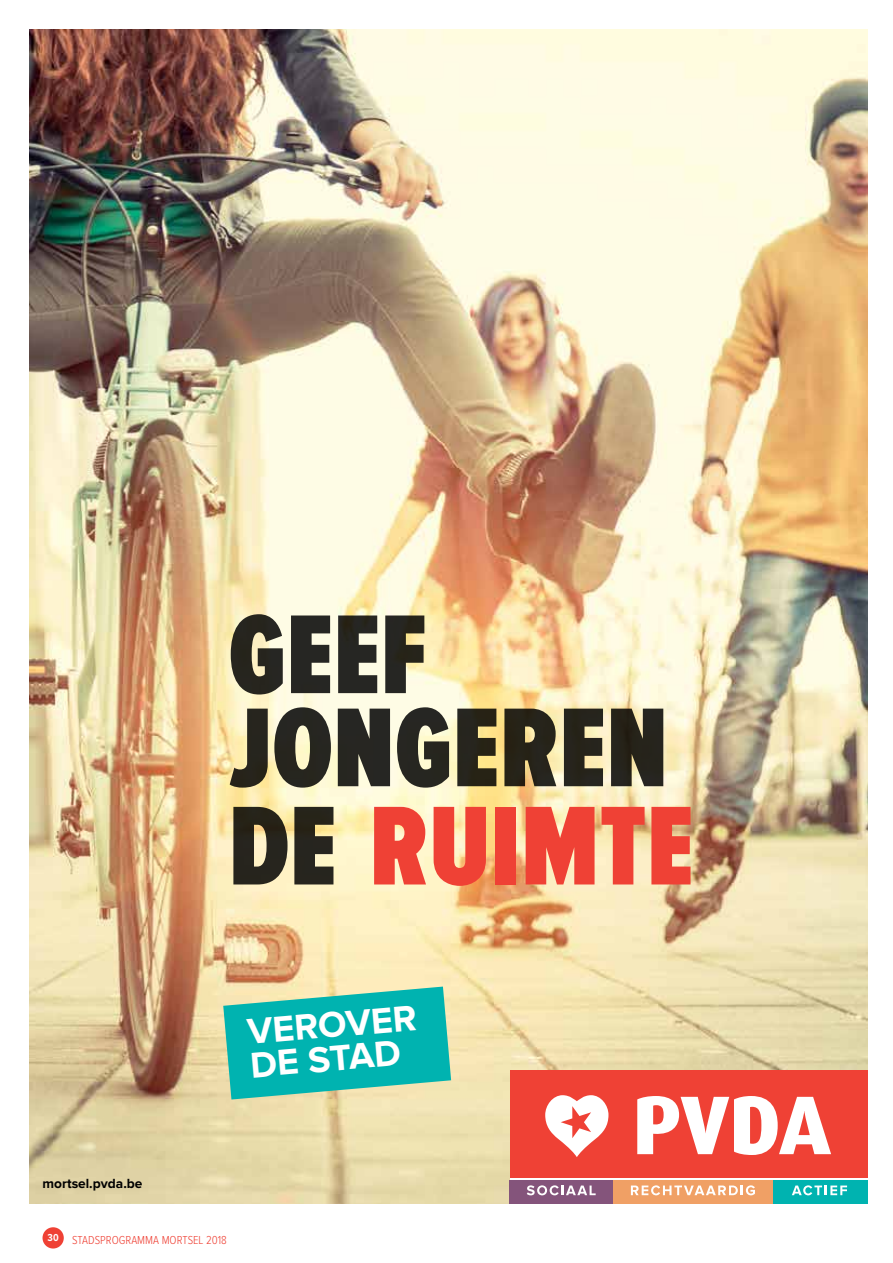
<style>
.page{position:relative;width:893px;height:1263px;background:#fff}
.page>*{position:absolute;margin:0;border:0;box-sizing:border-box;transform-origin:0 0}
.t1{font:900 116.4px/93.2px "Proxima Nova Ex Cn";color:#000}
.t2{font:900 116.4px "Proxima Nova Ex Cn";color:#ef4135}
.t3{font:700 37.35px/33.6px "Proxima Nova";color:#fff}
.t4{font:700 13.8px "Proxima Nova";color:#000}
.t5{font:300 12px "Proxima Nova Cond";color:#ef4135}
.s1{color:#000}
</style>
<div class="page">
<div style="left:43px;top:1227px;width:21px;height:21px;background:#ef4135;border-radius:50%"></div>
<img style="left:30px;top:30px;width:837px;height:1173px">
<svg style="left:223px;top:986px;width:228px;height:113px;background:#30bcb0"></svg>
<div style="left:510px;top:1070px;width:357px;height:109px;background:#ef4135"></div>
<div style="left:613px;top:1180px;width:160px;height:23px;background:#f0a065"></div>
<div style="left:510px;top:1180px;width:103px;height:23px;background:#84547b"></div>
<div style="left:773px;top:1180px;width:94px;height:23px;background:#00b3b0"></div>
<svg style="left:527px;top:1185px;width:69px;height:10px"></svg>
<svg style="left:631px;top:1185px;width:124px;height:10px"></svg>
<svg style="left:792px;top:1185px;width:55px;height:10px"></svg>
<hr style="left:510px;top:1179px;width:357px;height:1px;background:#fff">
<svg style="left:637px;top:1096px;width:194px;height:59px"></svg>
<svg style="left:545px;top:1095px;width:63px;height:62px"></svg>
<h1 class="t1" style="left:229px;top:613px;width:441px">GEEF<br>JONGEREN</h1>
<h1 class="t2" style="left:229px;top:792px;width:467px"><span class="s1">DE</span> RUIMTE</h1>
<h2 class="t3" style="left:246px;top:1016px;width:171px;rotate:-5deg">verover de stad</h2>
<p class="t4" style="left:43px;top:1175px;width:102px">mortsel.pvda.be</p>
<p class="t5" style="left:48px;top:1233px;width:181px"><sup>30</sup> STADSPROGRAMMA MORTSEL 2018</p>
</div>
